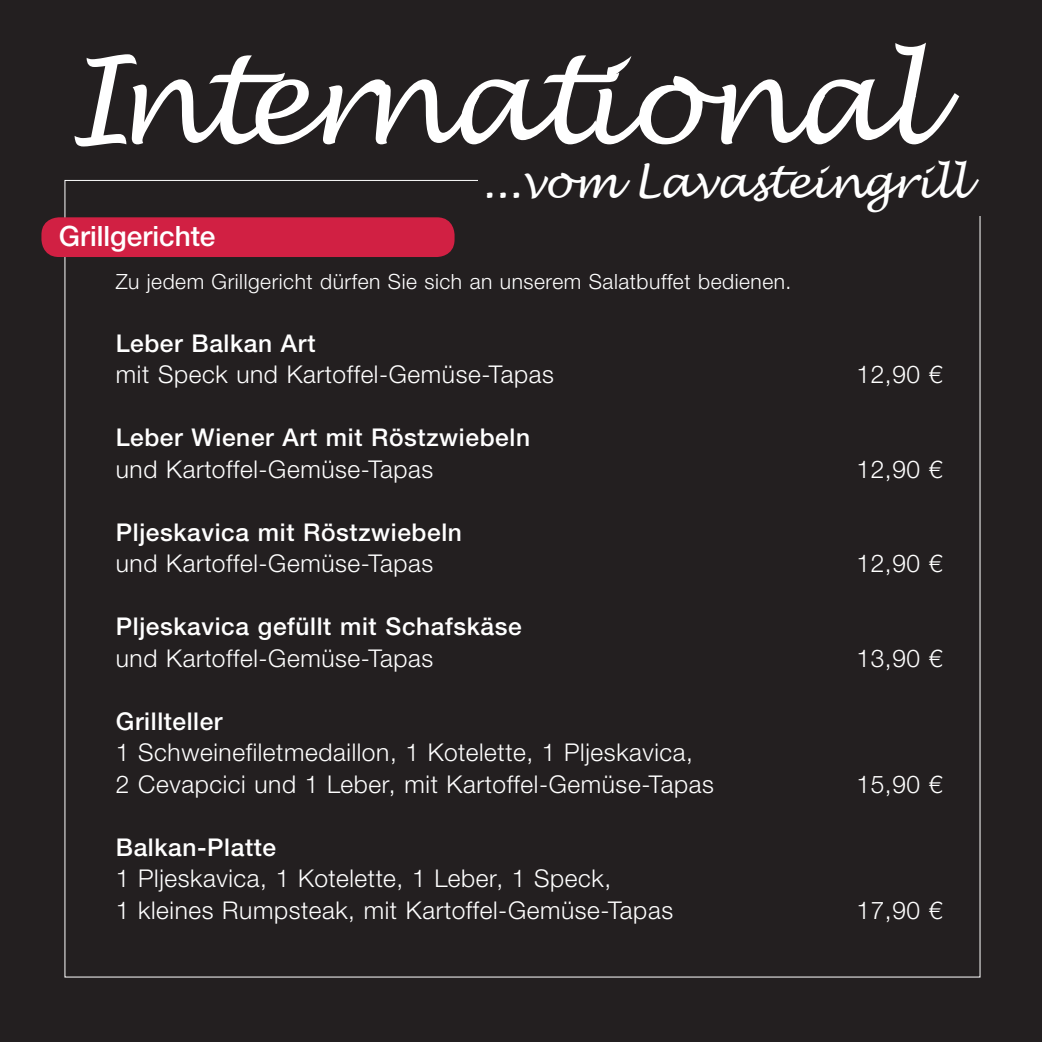
<style>
.page{position:relative;width:1042px;height:1042px;background:#231f20}
.page>*{position:absolute;margin:0;border:0;box-sizing:border-box;transform-origin:0 0}
.t1{font:italic 117.25px "Lucida Handwriting";letter-spacing:-.035em;color:#fff}
.t2{font:italic 43.75px "Lucida Handwriting";letter-spacing:-.025em;color:#fff}
.t3{font:500 28px "Helvetica Neue LTW1 G";color:#fff}
.t4{font:300 24.5px/31.5px "Helvetica Neue LTW1 G";letter-spacing:.025em;color:#fff}
.t5{font:500 24.5px "Helvetica Neue LTW1 G";letter-spacing:.025em;color:#fff}
.t6{font:300 21px "Helvetica Neue LTW1 G";letter-spacing:.025em;color:#fff}
</style>
<div class="page">
<div style="left:41px;top:217px;width:413px;height:40px;background:#d12043;border-radius:18px"></div>
<h1 class="t1" style="left:65px;top:30px;width:865px">International</h1>
<h2 class="t2" style="left:480px;top:156px;width:489px">...vom Lavasteingrill</h2>
<p class="t3" style="left:59px;top:219px;width:158px">Grillgerichte</p>
<p class="t6" style="left:116px;top:268px;width:677px">Zu jedem Grillgericht dürfen Sie sich an unserem Salatbuffet bedienen.</p>
<p class="t5" style="left:116px;top:328px;width:201px">Leber Balkan Art</p>
<p class="t4" style="left:116px;top:358px;width:439px">mit Speck und Kartoffel-Gemüse-Tapas</p>
<p class="t4" style="left:856px;top:358px;width:88px">12,90 €</p>
<p class="t5" style="left:116px;top:423px;width:416px">Leber Wiener Art mit Röstzwiebeln</p>
<p class="t4" style="left:116px;top:453px;width:319px">und Kartoffel-Gemüse-Tapas</p>
<p class="t4" style="left:856px;top:453px;width:88px">12,90 €</p>
<p class="t5" style="left:116px;top:517px;width:348px">Pljeskavica mit Röstzwiebeln</p>
<p class="t4" style="left:116px;top:547px;width:319px">und Kartoffel-Gemüse-Tapas</p>
<p class="t4" style="left:856px;top:547px;width:88px">12,90 €</p>
<p class="t5" style="left:116px;top:612px;width:407px">Pljeskavica gefüllt mit Schafskäse</p>
<p class="t4" style="left:116px;top:642px;width:319px">und Kartoffel-Gemüse-Tapas</p>
<p class="t4" style="left:856px;top:642px;width:88px">13,90 €</p>
<p class="t5" style="left:116px;top:706px;width:108px">Grillteller</p>
<p class="t4" style="left:116px;top:736px;width:599px">1 Schweinefiletmedaillon, 1 Kotelette, 1 Pljeskavica,<br>2 Cevapcici und 1 Leber, mit Kartoffel-Gemüse-Tapas</p>
<p class="t5" style="left:116px;top:832px;width:162px">Balkan-Platte</p>
<p class="t4" style="left:116px;top:862px;width:559px">1 Pljeskavica, 1 Kotelette, 1 Leber, 1 Speck,<br>1 kleines Rumpsteak, mit Kartoffel-Gemüse-Tapas</p>
<p class="t4" style="left:856px;top:768px;width:88px">15,90 €</p>
<p class="t4" style="left:856px;top:894px;width:88px">17,90 €</p>
</div>
